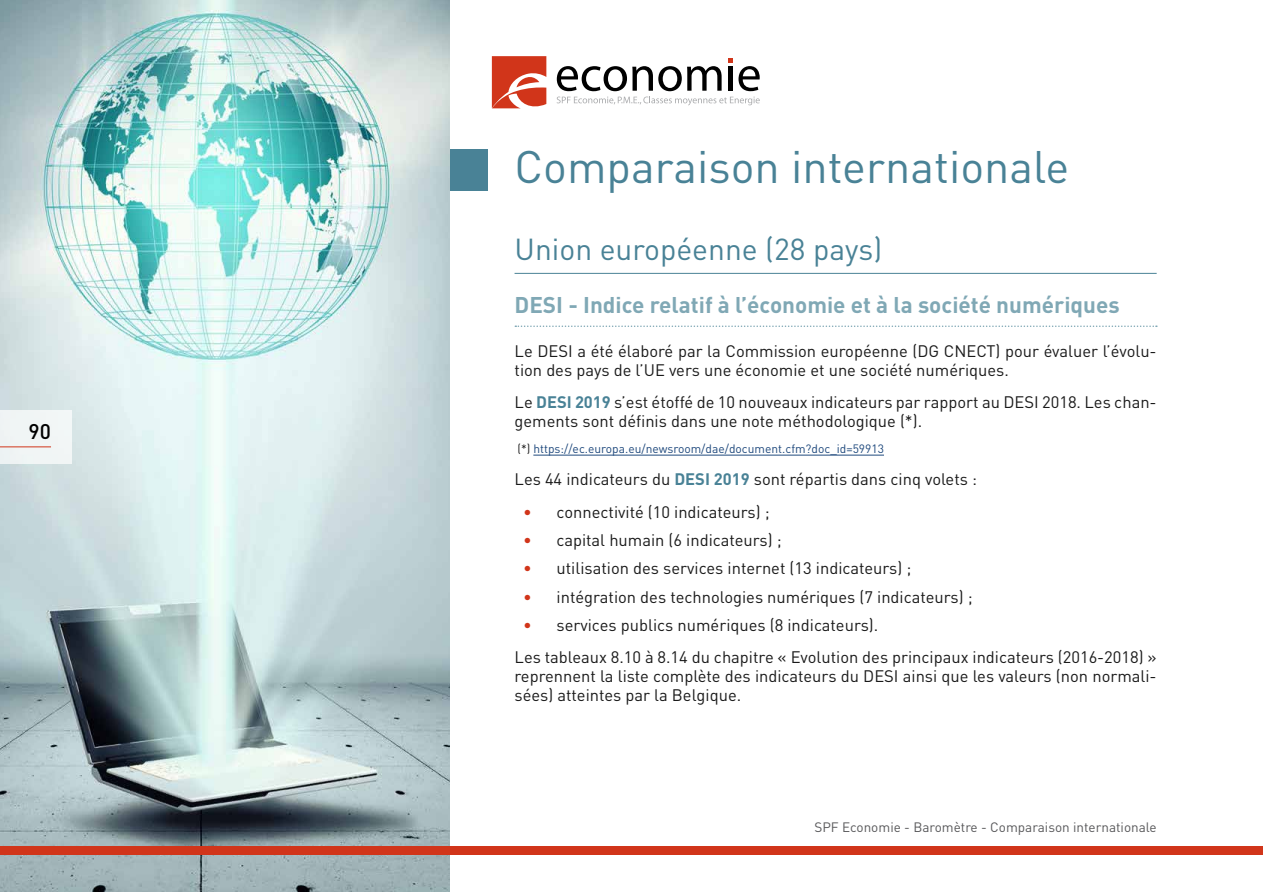
<style>
.page{position:relative;width:1263px;height:893px;background:#fff}
.page>*{position:absolute;margin:0;border:0;box-sizing:border-box;transform-origin:0 0}
.T{font:45px "DIN Pro";color:#498296}
.T1{font:30px "DIN Pro";color:#498296}
.T2{font:700 22.5px "DIN Pro";color:#80a8b5}
.t1{font:500 21px "DIN Pro";color:#000}
.puce{font:16.5px/19px "DIN Pro";color:#1a1a1a}
.t2{font:13.5px "DIN Pro";color:#58585a}
.bron{font:12px "DIN Pro";color:#1f497d}
.s1{font-weight:700;color:#498296}
.s2{color:#1a1a1a}
.s3{color:#d1351a}
</style>
<div class="page">
<div style="left:357px;top:150px;width:131px;height:41px;background:#498296"></div>
<img style="left:0;top:0;width:449px;height:892px">
<div style="left:0;top:410px;width:72px;height:53px;background:#f0f5f5"></div>
<div style="left:0;top:846px;width:1263px;height:9px;background:#d1351a"></div>
<hr style="left:0;top:446px;width:51px;height:1px;background:#d1351a">
<svg style="left:492px;top:56px;width:55px;height:53px"></svg>
<svg style="left:557px;top:58px;width:203px;height:47px"></svg>
<hr style="left:514px;top:273px;width:643px;height:1px;background:#498296">
<svg style="left:515px;top:325px;width:642px;height:2px"></svg>
<hr style="left:533px;top:455px;width:351px;height:1px;background:#1f497d">
<p class="t1" style="left:29px;top:417px;width:24px">90</p>
<p class="T" style="left:514px;top:136px;width:556px">Comparaison internationale</p>
<p class="T1" style="left:514px;top:229px;width:369px">Union européenne (28 pays)</p>
<p class="T2" style="left:514px;top:289px;width:607px">DESI - Indice relatif à l’économie et à la société numériques</p>
<p class="puce" style="left:514px;top:341px;width:644px">Le DESI a été élaboré par la Commission européenne (DG CNECT) pour évaluer l’évolu&shy;tion des pays de l’UE vers une économie et une société numériques.</p>
<p class="puce" style="left:514px;top:392px;width:644px">Le <span class="s1">DESI 2019</span> s’est étoffé de 10 nouveaux indicateurs par rapport au DESI 2018. Les chan&shy;gements sont définis dans une note méthodologique (*).</p>
<p class="bron" style="left:517px;top:441px;width:368px"><span class="s2">(*)</span> https://ec.europa.eu/newsroom/dae/document.cfm?doc_id=59913</p>
<p class="puce" style="left:514px;top:469px;width:464px">Les 44 indicateurs du <span class="s1">DESI 2019</span> sont répartis dans cinq volets :</p>
<p class="puce" style="left:523px;top:502px;width:248px"><span class="s3">•</span> connectivité (10 indicateurs) ;</p>
<p class="puce" style="left:523px;top:530px;width:260px"><span class="s3">•</span> capital humain (6 indicateurs) ;</p>
<p class="puce" style="left:523px;top:558px;width:390px"><span class="s3">•</span> utilisation des services internet (13 indicateurs) ;</p>
<p class="puce" style="left:523px;top:586px;width:451px"><span class="s3">•</span> intégration des technologies numériques (7 indicateurs) ;</p>
<p class="puce" style="left:523px;top:615px;width:357px"><span class="s3">•</span> services publics numériques (8 indicateurs).</p>
<p class="puce" style="left:514px;top:647px;width:644px;text-align:justify">Les tableaux 8.10 à 8.14 du chapitre « Evolution des principaux indicateurs (2016-2018) » reprennent la liste complète des indicateurs du DESI ainsi que les valeurs (non normali&shy;sées) atteintes par la Belgique.</p>
<p class="t2" style="left:814px;top:817px;width:344px">SPF Economie - Baromètre - Comparaison internationale</p>
</div>
